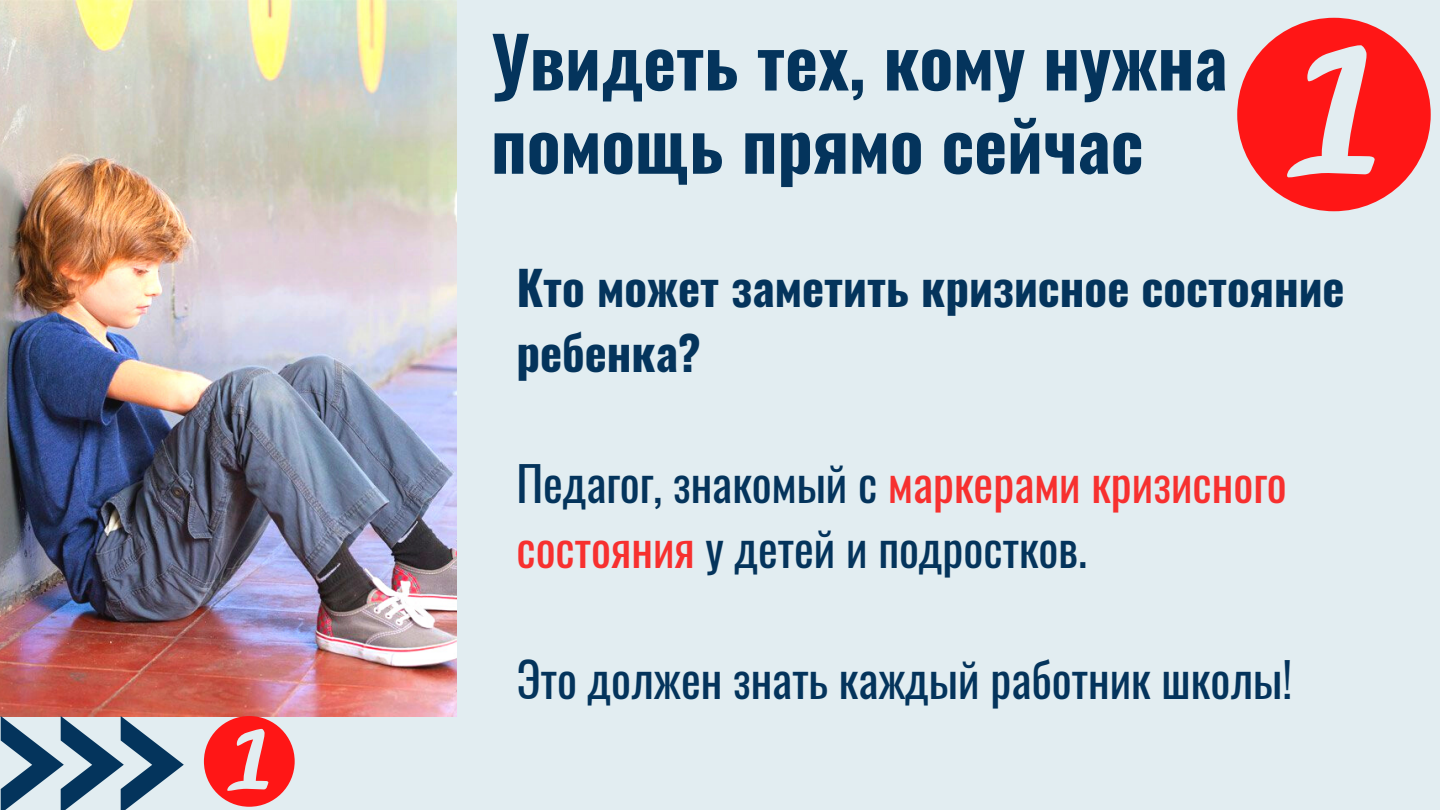
<style>
.page{position:relative;width:1440px;height:810px;background:#e2edf1}
.page>*{position:absolute;margin:0;border:0;box-sizing:border-box;transform-origin:0 0}
.t1{font:700 70px/83.2px "Oswald";color:#04345c}
.t2{font:47px/65.2px "Oswald";color:#04345c}
.t3{font:700 47px/65.2px "Oswald";color:#04345c}
.s1{color:#f7302f}
</style>
<div class="page">
<img style="left:0;top:0;width:457px;height:716px">
<svg style="left:1237px;top:18px;width:194px;height:193px"></svg>
<svg style="left:1px;top:716px;width:183px;height:94px"></svg>
<svg style="left:204px;top:716px;width:91px;height:91px"></svg>
<h1 class="t1" style="left:491px;top:17px;width:738px">Увидеть тех, кому нужна помощь прямо сейчас</h1>
<p class="t3" style="left:516px;top:253px;width:830px">Кто может заметить кризисное состояние ребенка?</p>
<p class="t2" style="left:516px;top:449px;width:772px">Педагог, знакомый с <span class="s1">маркерами кризисного состояния</span> у детей и подростков.</p>
<p class="t2" style="left:516px;top:645px;width:777px">Это должен знать каждый работник школы!</p>
</div>
